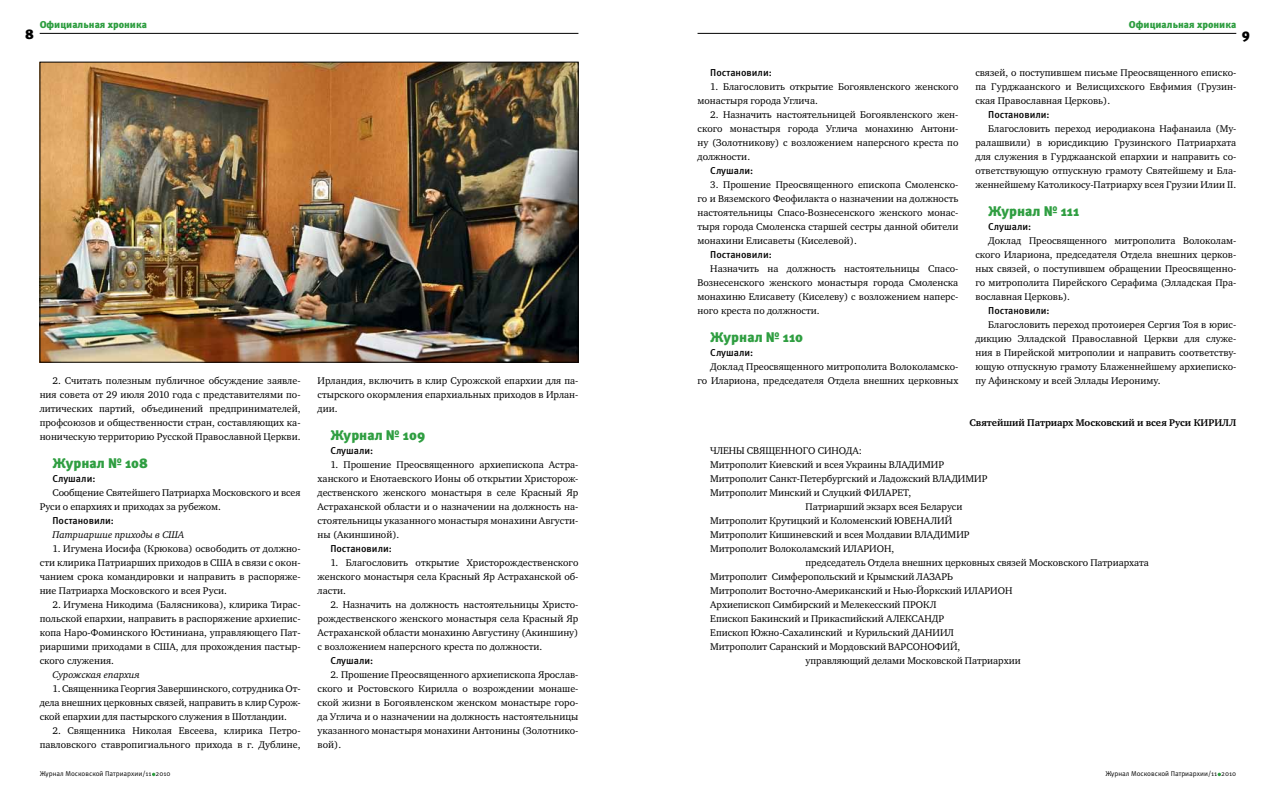
<style>
.page{position:relative;width:1276px;height:794px;background:#fff}
.page>*{position:absolute;margin:0;border:0;box-sizing:border-box;transform-origin:0 0}
.t1{font:900 14px "Meta Pro";color:#2f9e41}
.t2{font:900 14px "Meta Pro";color:#000}
.t3{font:10px/14px "Charter ITC";color:#000;text-align:justify}
.t4{font:500 10px "Meta Pro";color:#000}
.t5{font:700 10px "Charter ITC";letter-spacing:-.005em;color:#000}
.t6{font:italic 10px "Charter ITC";color:#000}
.t7{font:900 10px "Meta Pro";color:#2f9e41}
.t8{font:7px "Meta Pro";color:#000}
</style>
<div class="page">
<hr style="left:40px;top:33px;width:538px;height:1px;background:#000">
<hr style="left:697px;top:33px;width:539px;height:1px;background:#000">
<svg style="left:1217px;top:772px;width:4px;height:4px"></svg>
<img style="left:42px;top:64px;width:534px;height:296px">
<div style="left:40px;top:62px;width:538px;height:300px;border:1px solid #000"></div>
<p class="t7" style="left:40px;top:18px;width:109px">Официальная хроника</p>
<h1 class="t2" style="left:25px;top:25px;width:10px">8</h1>
<p class="t7" style="left:1129px;top:18px;width:109px">Официальная хроника</p>
<h1 class="t2" style="left:1242px;top:25px;width:10px">9</h1>
<p class="t3" style="left:40px;top:373px;width:262px;text-indent:13px">2. Считать полезным публичное обсуждение заявле&shy;ния совета от 29 июля 2010 года с представителями по&shy;литических партий, объединений предпринимателей, профсоюзов и общественности стран, составляющих ка&shy;ноническую территорию Русской Православной Церкви.</p>
<h1 class="t1" style="left:52px;top:454px;width:97px">Журнал № 108</h1>
<p class="t4" style="left:52px;top:472px;width:44px">Слушали:</p>
<p class="t3" style="left:40px;top:485px;width:262px;text-indent:13px">Сообщение Святейшего Патриарха Московского и всея<br>Руси о епархиях и приходах за рубежом.</p>
<p class="t4" style="left:52px;top:514px;width:63px">Постановили:</p>
<p class="t6" style="left:52px;top:528px;width:133px">Патриаршие приходы в США</p>
<p class="t3" style="left:40px;top:541px;width:262px;text-indent:13px">1. Игумена Иосифа (Крюкова) освободить от должно&shy;сти клирика Патриарших приходов в США в связи с окон&shy;чанием срока командировки и направить в распоряже&shy;ние Патриарха Московского и всея Руси.</p>
<p class="t3" style="left:40px;top:597px;width:262px;text-indent:13px">2. Игумена Никодима (Балясникова), клирика Тирас&shy;польской епархии, направить в распоряжение архиепис&shy;копа Наро-Фоминского Юстиниана, управляющего Пат&shy;риаршими приходами в США, для прохождения пастыр&shy;ского служения.</p>
<p class="t6" style="left:52px;top:668px;width:89px">Сурожская епархия</p>
<p class="t3" style="left:40px;top:681px;width:262px;text-indent:13px">1. Священника Георгия Завершинского, сотрудника От&shy;дела внешних церковных связей, направить в клир Сурож&shy;ской епархии для пастырского служения в Шотландии.</p>
<p class="t3" style="left:40px;top:723px;width:262px;text-align:right">2. Священника Николая Евсеева, клирика Петро&shy;павловского ставропигиального прихода в г. Дублине,</p>
<p class="t3" style="left:317px;top:373px;width:262px">Ирландия, включить в клир Сурожской епархии для па&shy;стырского окормления епархиальных приходов в Ирлан&shy;дии.</p>
<h1 class="t1" style="left:330px;top:426px;width:96px">Журнал № 109</h1>
<p class="t4" style="left:330px;top:444px;width:44px">Слушали:</p>
<p class="t3" style="left:317px;top:457px;width:262px;text-indent:13px">1. Прошение Преосвященного архиепископа Астра&shy;ханского и Енотаевского Ионы об открытии Христорож&shy;дественского женского монастыря в селе Красный Яр Астраханской области и о назначении на должность на&shy;стоятельницы указанного монастыря монахини Августи&shy;ны (Акиншиной).</p>
<p class="t4" style="left:330px;top:542px;width:63px">Постановили:</p>
<p class="t3" style="left:317px;top:555px;width:262px;text-indent:13px">1. Благословить открытие Христорождественского женского монастыря села Красный Яр Астраханской об&shy;ласти.</p>
<p class="t3" style="left:317px;top:597px;width:262px;text-indent:13px">2. Назначить на должность настоятельницы Христо&shy;рождественского женского монастыря села Красный Яр Астраханской области монахиню Августину (Акиншину) с возложением наперсного креста по должности.</p>
<p class="t4" style="left:330px;top:654px;width:44px">Слушали:</p>
<p class="t3" style="left:317px;top:667px;width:262px;text-indent:13px">2. Прошение Преосвященного архиепископа Ярослав&shy;ского и Ростовского Кирилла о возрождении монаше&shy;ской жизни в Богоявленском женском монастыре горо&shy;да Углича и о назначении на должность настоятельницы указанного монастыря монахини Антонины (Золотнико&shy;вой).</p>
<p class="t3" style="left:975px;top:65px;width:262px">связей, о поступившем письме Преосвященного еписко&shy;па Гурджаанского и Велисцихского Евфимия (Грузин&shy;ская Православная Церковь).</p>
<p class="t4" style="left:988px;top:108px;width:63px">Постановили:</p>
<p class="t3" style="left:975px;top:121px;width:262px;text-indent:13px">Благословить переход иеродиакона Нафанаила (Му&shy;ралашвили) в юрисдикцию Грузинского Патриархата для служения в Гурджаанской епархии и направить со&shy;ответствующую отпускную грамоту Святейшему и Бла&shy;женнейшему Католикосу-Патриарху всея Грузии Илии II.</p>
<h1 class="t1" style="left:988px;top:202px;width:93px">Журнал № 111</h1>
<p class="t4" style="left:988px;top:220px;width:44px">Слушали:</p>
<p class="t3" style="left:975px;top:233px;width:262px;text-indent:13px">Доклад Преосвященного митрополита Волоколам&shy;ского Илариона, председателя Отдела внешних церков&shy;ных связей, о поступившем обращении Преосвященно&shy;го митрополита Пирейского Серафима (Элладская Пра&shy;вославная Церковь).</p>
<p class="t4" style="left:988px;top:304px;width:63px">Постановили:</p>
<p class="t3" style="left:975px;top:317px;width:262px;text-indent:13px">Благословить переход протоиерея Сергия Тоя в юрис&shy;дикцию Элладской Православной Церкви для служе&shy;ния в Пирейской митрополии и направить соответству&shy;ющую отпускную грамоту Блаженнейшему архиеписко&shy;пу Афинскому и всей Эллады Иерониму.</p>
<p class="t5" style="left:969px;top:416px;width:239px">Святейший Патриарх Московский и всея Руси Кири</p>
<p class="t5" style="left:1222px;top:416px;width:14px">лл</p>
<p class="t3" style="left:710px;top:443px;width:237px;text-align:left">ЧЛЕНЫ СВЯЩЕННОГО СИНОДА:<br>Митрополит Киевский и всея Украины Владимир Митрополит Санкт-Петербургский и Ладожский Владимир Митрополит Минский и Слуцкий Филарет</p>
<p class="t3" style="left:908px;top:485px;width:4px">,</p>
<p class="t3" style="left:805px;top:499px;width:158px">Патриарший экзарх всея Беларуси</p>
<p class="t3" style="left:710px;top:513px;width:202px">Митрополит Крутицкий и Коломенский Ювенали</p>
<p class="t3" style="left:944px;top:513px;width:9px">й</p>
<p class="t3" style="left:710px;top:527px;width:219px">Митрополит Кишиневский и всея Молдавии Владимир<br>Митрополит Волоколамский Иларион</p>
<p class="t3" style="left:891px;top:541px;width:4px">,</p>
<p class="t3" style="left:805px;top:555px;width:345px">председатель Отдела внешних церковных связей Московского Патриархата</p>
<p class="t3" style="left:710px;top:569px;width:220px">Митрополит Симферопольский и Крымский Лазар</p>
<p class="t4" style="left:710px;top:66px;width:63px">Постановили:</p>
<p class="t3" style="left:697px;top:79px;width:262px;text-indent:13px">1. Благословить открытие Богоявленского женского монастыря города Углича.</p>
<p class="t3" style="left:697px;top:107px;width:262px;text-indent:13px">2. Назначить настоятельницей Богоявленского жен&shy;ского монастыря города Углича монахиню Антони&shy;ну (Золотникову) с возложением наперсного креста по должности.</p>
<p class="t4" style="left:710px;top:164px;width:44px">Слушали:</p>
<p class="t3" style="left:697px;top:177px;width:262px;text-indent:13px">3. Прошение Преосвященного епископа Смоленско&shy;го и Вяземского Феофилакта о назначении на должность настоятельницы Спасо-Вознесенского женского монас&shy;тыря города Смоленска старшей сестры данной обители монахини Елисаветы (Киселевой).</p>
<p class="t4" style="left:710px;top:248px;width:63px">Постановили:</p>
<p class="t3" style="left:697px;top:261px;width:262px;text-indent:13px">Назначить на должность настоятельницы Спасо-Вознесенского женского монастыря города Смоленска монахиню Елисавету (Киселеву) с возложением наперс&shy;ного креста по должности.</p>
<h1 class="t1" style="left:710px;top:328px;width:94px">Журнал № 110</h1>
<p class="t4" style="left:710px;top:346px;width:44px">Слушали:</p>
<p class="t3" style="left:697px;top:359px;width:262px;text-align:right">Доклад Преосвященного митрополита Волоколамско-<br>го Илариона, председателя Отдела внешних церковных</p>
<p class="t3" style="left:710px;top:569px;width:270px;text-align:left;text-indent:237px">ь Митрополит Восточно-Американский и Нью-Йоркский Иларион Архиепископ Симбирский и Мелекесский Прокл<br>Епископ Бакинский и Прикаспийский Александр<br>Епископ Южно-Сахалинский и Курильский Даниил Митрополит Саранский и Мордовский Варсонофи</p>
<p class="t3" style="left:805px;top:639px;width:217px;text-indent:144px">й, управляющий делами Московской Патриархии</p>
<p class="t8" style="left:40px;top:769px;width:132px">Журнал Московской Патриархии/11 2010</p>
<p class="t8" style="left:1105px;top:769px;width:132px">Журнал Московской Патриархии/11 2010</p>
</div>
